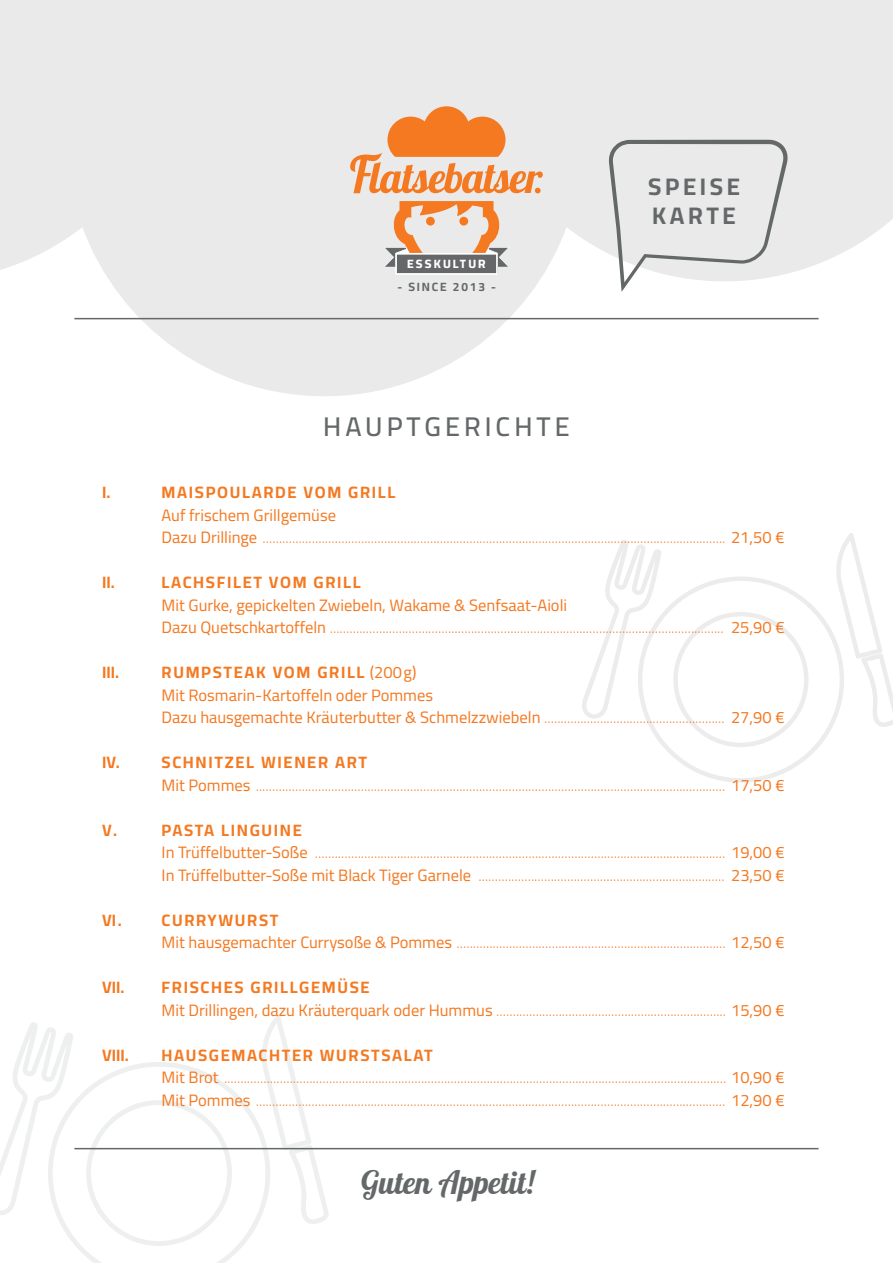
<style>
.page{position:relative;width:893px;height:1263px;background:#fff}
.page>*{position:absolute;margin:0;border:0;box-sizing:border-box;transform-origin:0 0}
.t1{font:31.5px "Pattaya";color:#646869}
.t2{font:600 27px "Cairo";letter-spacing:.15em;color:#646869}
.t3{font:700 24px/28.8px "Cairo";letter-spacing:.15em;color:#646869}
.t4{font:300 16.5px/22.5px "Cairo";color:#f47921}
.t5{font:16.5px/22.5px "Cairo";color:#f47921}
.t6{font:700 16.5px "Cairo";letter-spacing:.1em;color:#f47921}
.t7{font:800 12.15px "Cairo";letter-spacing:.175em;color:#fff}
.t8{font:700 12px "Cairo";letter-spacing:.15em;color:#646869}
.s1{font-weight:400}
.s2{font-weight:700}
.s3{font-weight:300}
</style>
<div class="page">
<svg style="left:0;top:1015px;width:330px;height:248px"></svg>
<svg style="left:582px;top:533px;width:311px;height:250px"></svg>
<svg style="left:0;top:0;width:893px;height:396px;fill:#eaeaea"></svg>
<hr style="left:74px;top:318px;width:745px;height:1px;background:#646869">
<svg style="left:350px;top:106px;width:193px;height:87px;background:#eeb78f"></svg>
<hr style="left:74px;top:1148px;width:745px;height:1px;background:#646869">
<svg style="left:609px;top:140px;width:179px;height:152px;background:#e1e1e1"></svg>
<svg style="left:383px;top:201px;width:127px;height:73px;background:#ceb4a1"></svg>
<p class="t7" style="left:407px;top:255px;width:80px">ESSKULTUR</p>
<p class="t8" style="left:397px;top:278px;width:100px">- SINCE 2013 -</p>
<h2 class="t2" style="left:323px;top:407px;width:248px">HAUPTGERICHTE</h2>
<h3 class="t3" style="left:648px;top:173px;width:93px">SPEISE<br>KARTE</h3>
<p class="t6" style="left:102px;top:480px;width:10px">I.</p>
<p class="t6" style="left:162px;top:480px;width:235px">MAISPOULARDE VOM GRILL</p>
<p class="t4" style="left:162px;top:504px;width:624px"><span class="s1">Auf frischem Grillgemüse<br>Dazu Drillinge</span> ............................................................................................................................................. <span class="s1">21,50 €</span></p>
<p class="t6" style="left:102px;top:570px;width:14px">II.</p>
<p class="t6" style="left:162px;top:570px;width:201px">LACHSFILET VOM GRILL</p>
<p class="t4" style="left:162px;top:594px;width:624px"><span class="s1">Mit Gurke, gepickelten Zwiebeln, Wakame &amp; Senfsaat-Aioli<br>Dazu Quetschkartoffeln</span> ........................................................................................................................ <span class="s1">25,90 €</span></p>
<p class="t6" style="left:102px;top:660px;width:19px">III.</p>
<p class="t5" style="left:162px;top:661px;width:624px"><span class="s2">RUMPSTEAK VOM GRILL</span> (200g)<br>Mit Rosmarin-Kartoffeln oder Pommes<br>Dazu hausgemachte Kräuterbutter &amp; Schmelzzwiebeln <span class="s3">.......................................................</span> 27,90 €</p>
<p class="t6" style="left:102px;top:750px;width:19px">IV.</p>
<p class="t4" style="left:162px;top:751px;width:624px"><span class="s2">SCHNITZEL WIENER ART<br></span><span class="s1">Mit Pommes</span> ............................................................................................................................................... <span class="s1">17,50 €</span></p>
<p class="t6" style="left:102px;top:818px;width:16px">V.</p>
<p class="t4" style="left:162px;top:819px;width:624px"><span class="s2">PASTA LINGUINE<br></span><span class="s1">In Trüffelbutter-Soße</span> ............................................................................................................................. <span class="s1">19,00 €<br>In Trüffelbutter-Soße mit Black Tiger Garnele</span> ........................................................................... <span class="s1">23,50 €</span></p>
<p class="t6" style="left:102px;top:908px;width:21px">VI.</p>
<p class="t4" style="left:162px;top:909px;width:624px"><span class="s2">CURRYWURST<br></span><span class="s1">Mit hausgemachter Currysoße &amp; Pommes</span> .................................................................................. <span class="s1">12,50 €</span></p>
<p class="t6" style="left:102px;top:975px;width:24px">VII.</p>
<p class="t4" style="left:162px;top:976px;width:624px"><span class="s2">FRISCHES GRILLGEMÜSE<br></span><span class="s1">Mit Drillingen, dazu Kräuterquark oder Hummus</span> ...................................................................... <span class="s1">15,90 €</span></p>
<p class="t6" style="left:102px;top:1043px;width:28px">VIII.</p>
<p class="t4" style="left:162px;top:1044px;width:624px"><span class="s2">HAUSGEMACHTER WURSTSALAT<br></span><span class="s1">Mit Brot</span> ......................................................................................................................................................... <span class="s1">10,90 €<br>Mit Pommes</span> ............................................................................................................................................... <span class="s1">12,90 €</span></p>
<h1 class="t1" style="left:361px;top:1162px;width:175px">Guten Appetit!</h1>
</div>
